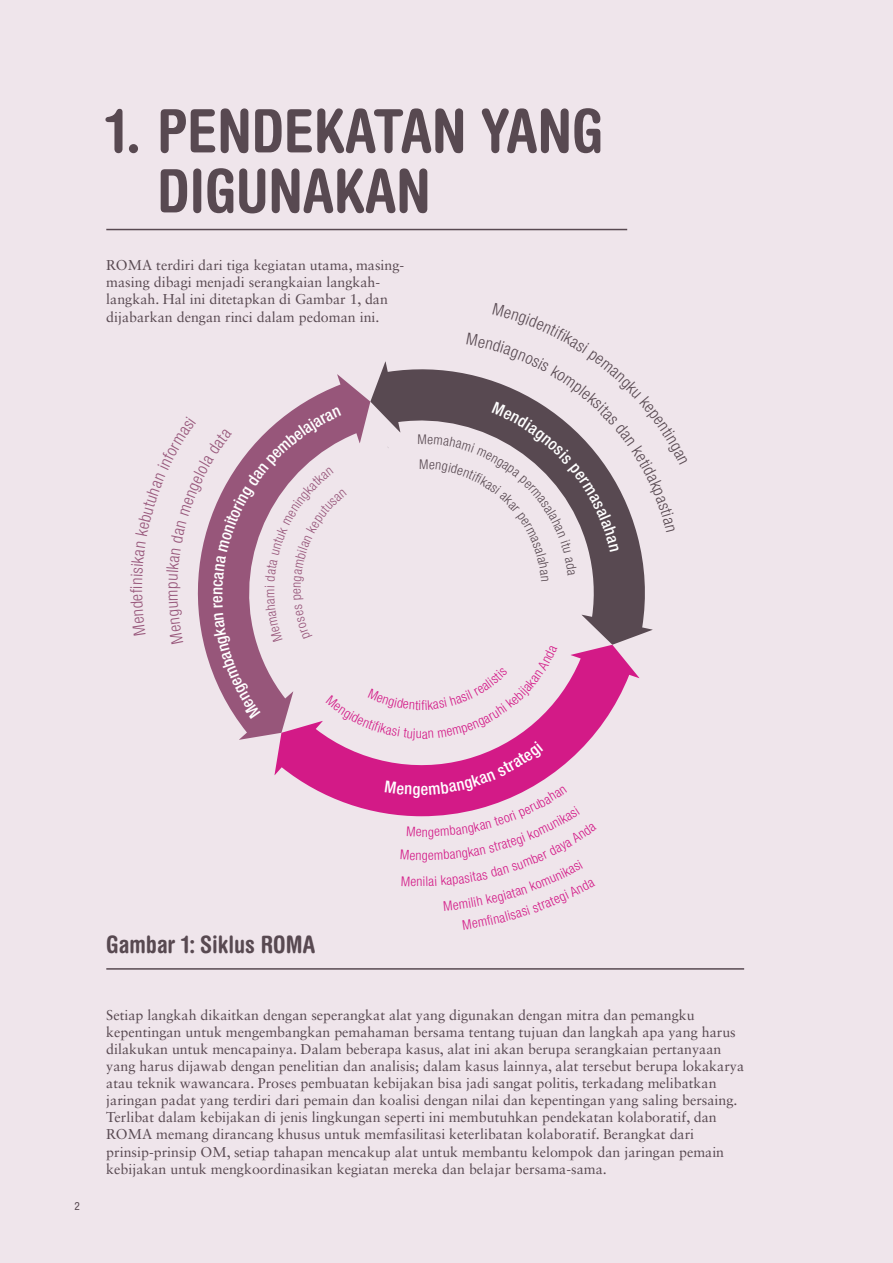
<style>
.page{position:relative;width:893px;height:1263px;background:#efe5eb}
.page>*{position:absolute;margin:0;border:0;box-sizing:border-box;transform-origin:0 0}
.t1{font:700 condensed 60px/60px "Helvetica Rounded";color:#584951}
.t2{font:700 condensed 24px "Helvetica Rounded";color:#584951}
.t3{font:300 condensed 16.5px "Helvetica Neue LT Std";color:#97567a}
.t4{font:500 condensed 16.5px "Helvetica Neue LT Std";color:#fff}
.t5{font:14.25px/17.1px "Sabon LT Std";color:#584951}
.t6{font:300 condensed 13.5px "Helvetica Neue LT Std";color:#d31a87}
.t7{font:condensed 11.25px "Helvetica Neue LT Std";color:#584951}
</style>
<div class="page">
<hr style="left:106px;top:229px;width:521px;height:1px;background:#584951">
<hr style="left:106px;top:968px;width:638px;height:2px;background:#584951">
<svg style="left:197px;top:361px;width:456px;height:456px"></svg>
<h1 class="t1" style="left:157px;top:100px;width:447px;text-indent:-51px">1. PENDEKATAN YANG<br>DIGUNAKAN</h1>
<p class="t5" style="left:106px;top:257px;width:300px">ROMA terdiri dari tiga kegiatan utama, masing&shy;masing dibagi menjadi serangkaian langkah&shy;langkah. Hal ini ditetapkan di Gambar 1, dan dijabarkan dengan rinci dalam pedoman ini.</p>
<p class="t3" style="left:127px;top:593px;width:9px;rotate:-90deg">fi</p>
<p class="t7" style="left:74px;top:1199px;width:7px">2</p>
<p class="t4" style="left:412px;top:779px;width:10px">g</p>
<p class="t6" style="left:422px;top:824px;width:8px">n</p>
<p class="t6" style="left:422px;top:847px;width:8px">g</p>
<h2 class="t2" style="left:106px;top:930px;width:210px">Gambar 1: Siklus ROMA</h2>
<p class="t6" style="left:417px;top:874px;width:8px">n</p>
<p class="t5" style="left:106px;top:1006px;width:639px">Setiap langkah dikaitkan dengan seperangkat alat yang digunakan dengan mitra dan pemangku kepentingan untuk mengembangkan pemahaman bersama tentang tujuan dan langkah apa yang harus dilakukan untuk mencapainya. Dalam beberapa kasus, alat ini akan berupa serangkaian pertanyaan yang harus dijawab dengan penelitian dan analisis; dalam kasus lainnya, alat tersebut berupa lokakarya atau teknik wawancara. Proses pembuatan kebijakan bisa jadi sangat politis, terkadang melibatkan jaringan padat yang terdiri dari pemain dan koalisi dengan nilai dan kepentingan yang saling bersaing.<br>Terlibat dalam kebijakan di jenis lingkungan seperti ini membutuhkan pendekatan kolaboratif, dan ROMA memang dirancang khusus untuk memfasilitasi keterlibatan kolaboratif. Berangkat dari prinsip-prinsip OM, setiap tahapan mencakup alat untuk membantu kelompok dan jaringan pemain kebijakan untuk mengkoordinasikan kegiatan mereka dan belajar bersama-sama.</p>
</div>
